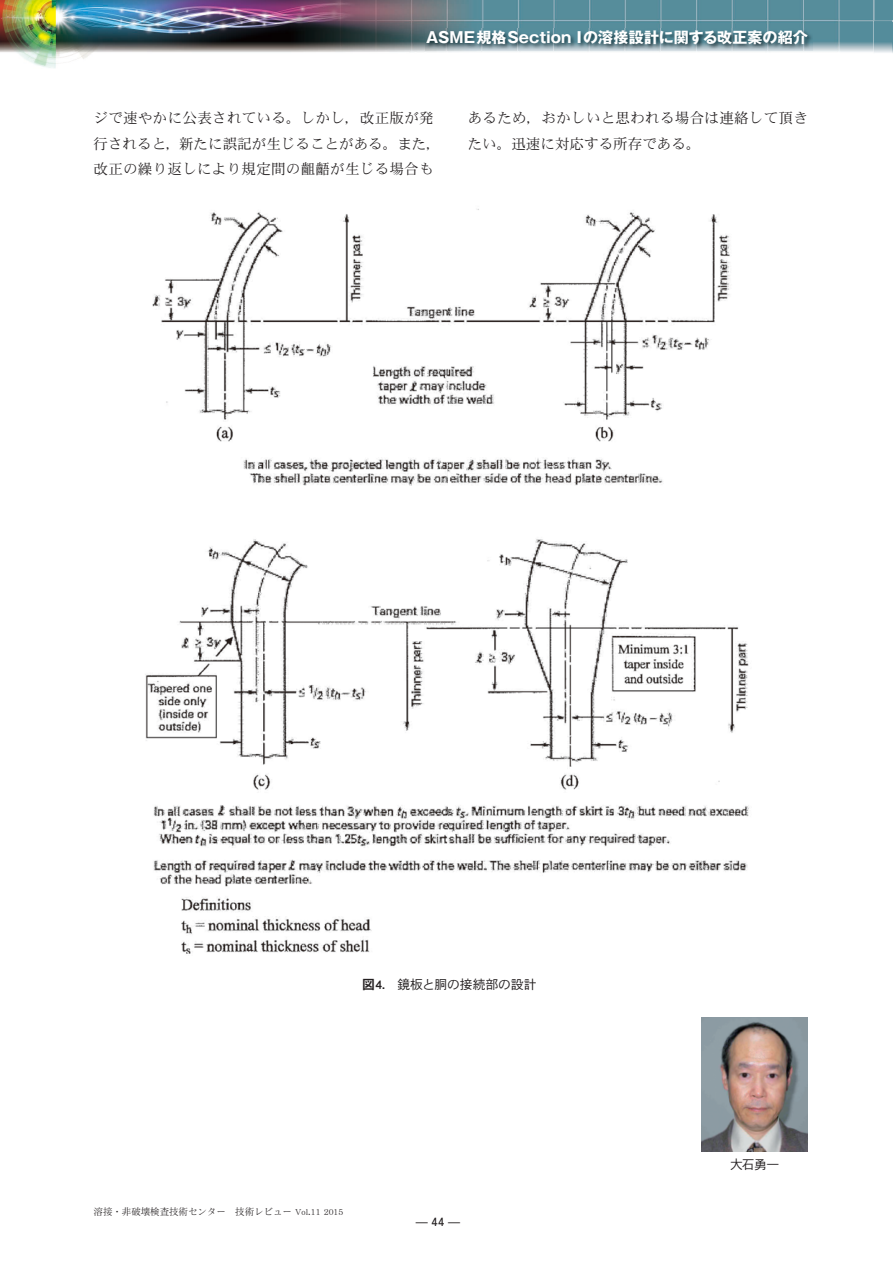
<style>
.page{position:relative;width:893px;height:1263px;background:#fff}
.page>*{position:absolute;margin:0;border:0;box-sizing:border-box;transform-origin:0 0}
.t1{font:700 15px "Gothic MB101 Pro";letter-spacing:.005em;color:#fff}
.t2{font:14.55px/25.5px "DFHS Mincho Std W3";letter-spacing:.015em;color:#231f20}
.t3{font:12.9px "DFHS Gothic Std W3";letter-spacing:-.025em;color:#231f20}
.t4{font:12px "Univers";color:#231f20}
.t5{font:9.45px "DF Mincho P Std W3";color:#231f20}
.s1{font-family:"DFHS Gothic Std W7"}
</style>
<div class="page">
<img style="left:0;top:0;width:873px;height:68px">
<img style="left:873px;top:21px;width:1px;height:31px">
<img style="left:874px;top:0;width:18px;height:53px">
<svg style="left:873px;top:0;width:1px;height:21px"></svg>
<img style="left:892px;top:21px;width:1px;height:32px">
<img style="left:145px;top:209px;width:604px;height:745px">
<img style="left:425px;top:29px;width:388px;height:21px">
<img style="left:702px;top:1017px;width:106px;height:134px">
<svg style="left:892px;top:0;width:1px;height:21px"></svg>
<p class="t1" style="left:426px;top:25px;width:383px">ASME規格Section Iの溶接設計に関する改正案の紹介</p>
<p class="t2" style="left:94px;top:105px;width:349px">ジで速やかに公表されている。しかし，改正版が発行されると，新たに誤記が生じることがある。また，改正の繰り返しにより規定間の齟齬が生じる場合も</p>
<p class="t2" style="left:468px;top:105px;width:342px">あるため，おかしいと思われる場合は連絡して頂きたい。迅速に対応する所存である。</p>
<p class="t3" style="left:362px;top:977px;width:176px"><span class="s1">図4.　</span>鏡板と胴の接続部の設計</p>
<p class="t5" style="left:94px;top:1207px;width:251px">溶接・非破壊検査技術センター　技術レビュー Vol.11 2015</p>
<p class="t4" style="left:416px;top:1214px;width:46px">— 44 —</p>
<p class="t3" style="left:730px;top:1158px;width:51px">大石勇一</p>
</div>
